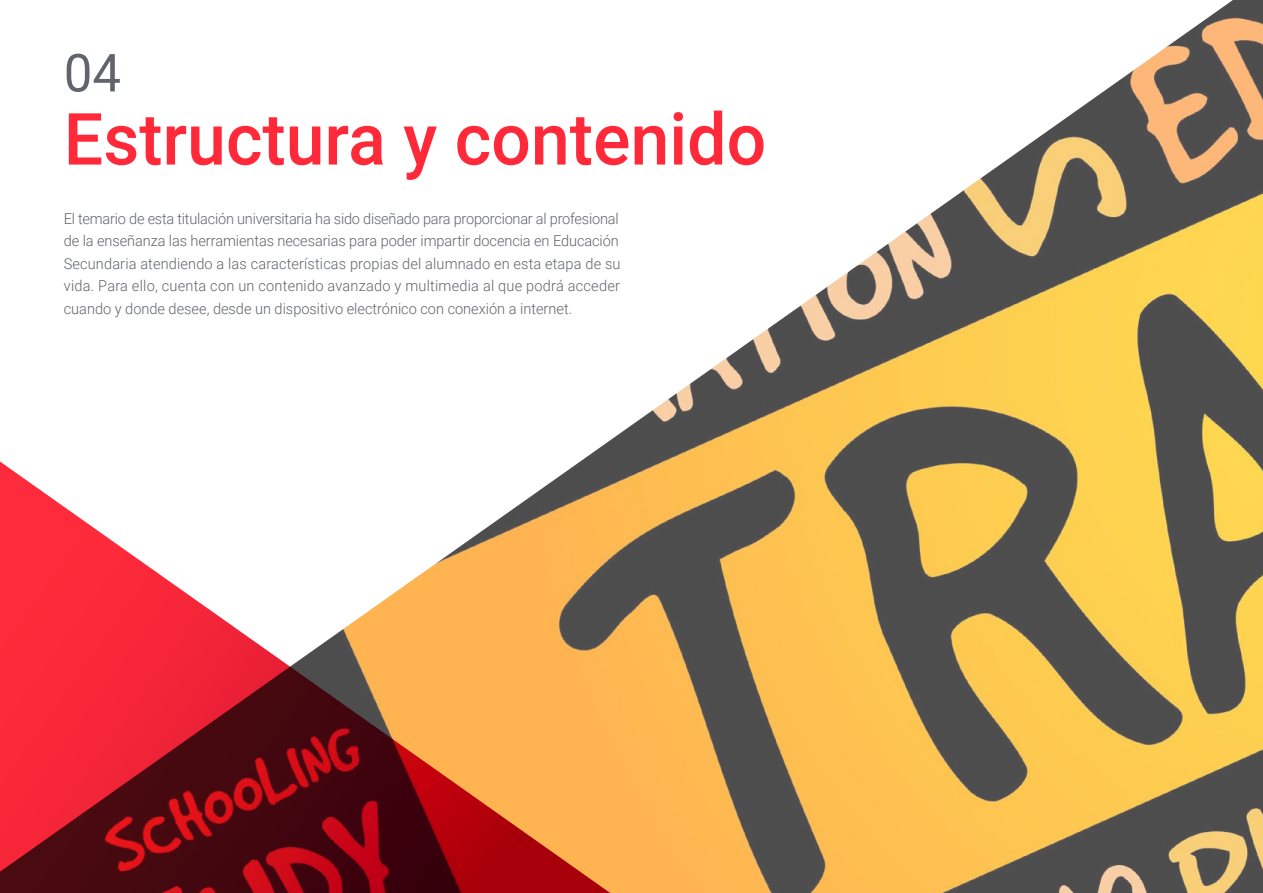
<style>
.page{position:relative;width:1263px;height:893px;background:#fff}
.page>*{position:absolute;margin:0;border:0;box-sizing:border-box;transform-origin:0 0}
.t1{font:500 72px "Roboto";color:#ff293a}
.t2{font:52.5px "Roboto";color:#61646a}
.t3{font:300 15px/22.5px "Roboto";color:#61646a}
</style>
<div class="page">
<img style="left:602px;top:0;width:661px;height:893px">
<svg style="left:0;top:446px;width:640px;height:447px"></svg>
<h2 class="t2" style="left:64px;top:36px;width:59px">04</h2>
<h1 class="t1" style="left:64px;top:89px;width:704px">Estructura y contenido</h1>
<p class="t3" style="left:64px;top:207px;width:558px">El temario de esta titulación universitaria ha sido diseñado para proporcionar al profesional de la enseñanza las herramientas necesarias para poder impartir docencia en Educación Secundaria atendiendo a las características propias del alumnado en esta etapa de su vida. Para ello, cuenta con un contenido avanzado y multimedia al que podrá acceder cuando y donde desee, desde un dispositivo electrónico con conexión a internet.</p>
</div>
